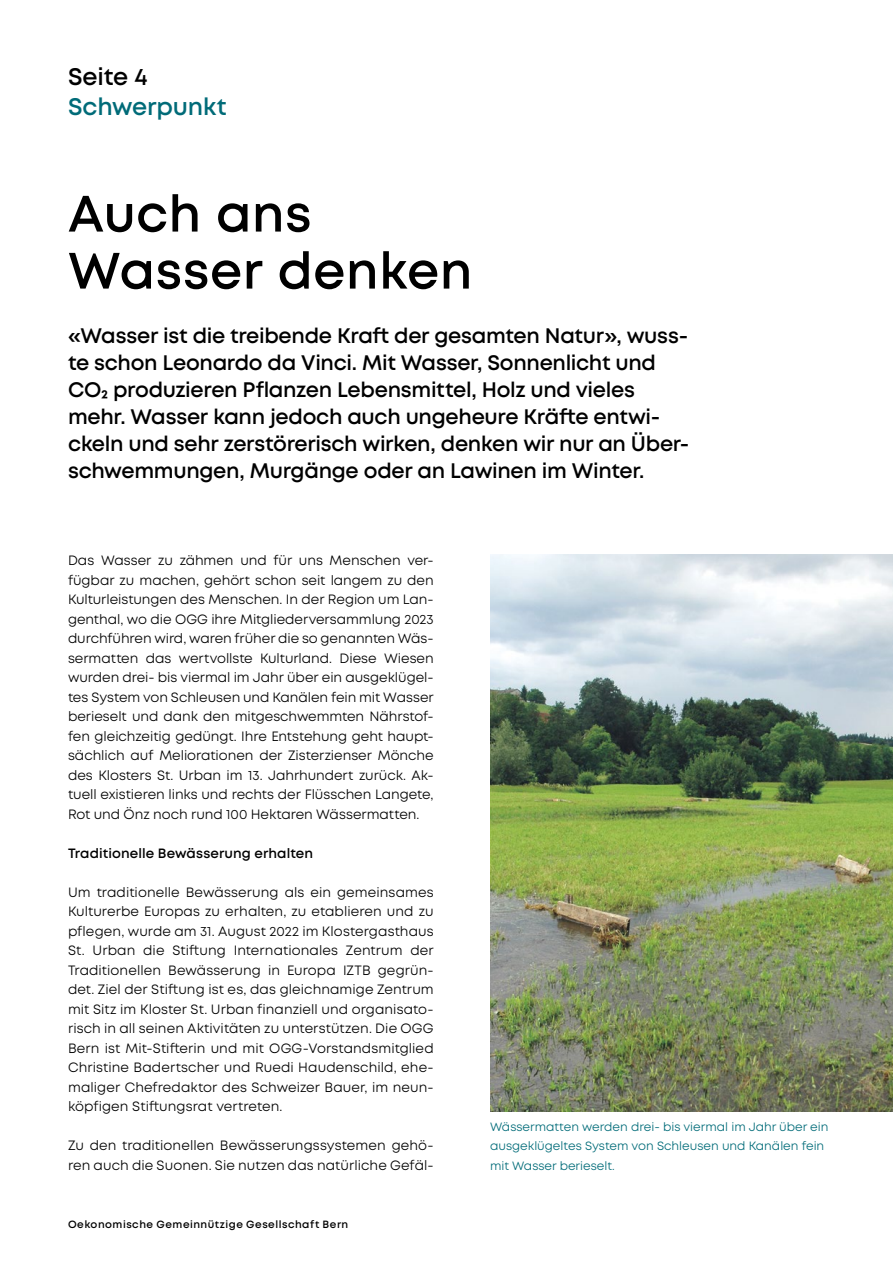
<style>
.page{position:relative;width:893px;height:1263px;background:#fff}
.page>*{position:absolute;margin:0;border:0;box-sizing:border-box;transform-origin:0 0}
.t1{font:600 51px/57px "Mont";letter-spacing:.01em;color:#000}
.t2{font:600 24px "Mont";letter-spacing:-.005em;color:#006b78}
.t3{font:600 24px "Mont";letter-spacing:-.01em;color:#000}
.t4{font:600 21px/27px "Mont";letter-spacing:-.015em;color:#000}
.t5{font:13.5px/19.5px "Mont";letter-spacing:.005em;color:#000;text-align:justify}
.t6{font:600 13.5px "Mont";letter-spacing:.01em;color:#000}
.t7{font:12px/19.5px "Mont";color:#006b78}
.t8{font:600 10.5px "Mont";letter-spacing:.05em;color:#000}
</style>
<div class="page">
<img style="left:490px;top:555px;width:403px;height:556px">
<h2 class="t3" style="left:68px;top:61px;width:81px">Seite 4</h2>
<h2 class="t2" style="left:68px;top:91px;width:160px">Schwerpunkt</h2>
<h1 class="t1" style="left:68px;top:185px;width:406px">Auch ans<br>Wasser denken</h1>
<p class="t4" style="left:68px;top:322px;width:623px">«Wasser ist die treibende Kraft der gesamten Natur», wuss&shy;te schon Leonardo da Vinci. Mit Wasser, Sonnenlicht und CO2 produzieren Pflanzen Lebensmittel, Holz und vieles mehr. Wasser kann jedoch auch ungeheure Kräfte entwi&shy;ckeln und sehr zerstörerisch wirken, denken wir nur an Über&shy;schwemmungen, Murgänge oder an Lawinen im Winter.</p>
<p class="t5" style="left:68px;top:551px;width:367px">Das Wasser zu zähmen und für uns Menschen ver&shy;fügbar zu machen, gehört schon seit langem zu den Kulturleistungen des Menschen. In der Region um Lan&shy;genthal, wo die OGG ihre Mitgliederversammlung 2023 durchführen wird, waren früher die so genannten Wäs&shy;sermatten das wertvollste Kulturland. Diese Wiesen wurden drei- bis viermal im Jahr über ein ausgeklügel&shy;tes System von Schleusen und Kanälen fein mit Wasser berieselt und dank den mitgeschwemmten Nährstof&shy;fen gleichzeitig gedüngt. Ihre Entstehung geht haupt&shy;sächlich auf Meliorationen der Zisterzienser Mönche des Klosters St. Urban im 13. Jahrhundert zurück. Ak&shy;tuell existieren links und rechts der Flüsschen Langete, Rot und Önz noch rund 100 Hektaren Wässermatten.</p>
<p class="t6" style="left:68px;top:844px;width:247px">Traditionelle Bewässerung erhalten</p>
<p class="t5" style="left:68px;top:882px;width:367px">Um traditionelle Bewässerung als ein gemeinsames Kulturerbe Europas zu erhalten, zu etablieren und zu pflegen, wurde am 31. August 2022 im Klostergasthaus St. Urban die Stiftung Internationales Zentrum der Traditionellen Bewässerung in Europa IZTB gegrün&shy;det. Ziel der Stiftung ist es, das gleichnamige Zentrum mit Sitz im Kloster St. Urban finanziell und organisato&shy;risch in all seinen Aktivitäten zu unterstützen. Die OGG Bern ist Mit-Stifterin und mit OGG-Vorstandsmitglied Christine Badertscher und Ruedi Haudenschild, ehe&shy;maliger Chefredaktor des Schweizer Bauer, im neun&shy;köpfigen Stiftungsrat vertreten.</p>
<p class="t5" style="left:68px;top:1136px;width:367px">Zu den traditionellen Bewässerungssystemen gehö&shy;ren auch die Suonen. Sie nutzen das natürliche Gefäl-</p>
<p class="t8" style="left:68px;top:1218px;width:282px">Oekonomische Gemeinnützige Gesellschaft Bern</p>
<p class="t7" style="left:490px;top:1117px;width:340px">Wässermatten werden drei- bis viermal im Jahr über ein ausgeklügeltes System von Schleusen und Kanälen fein mit Wasser berieselt.</p>
</div>
